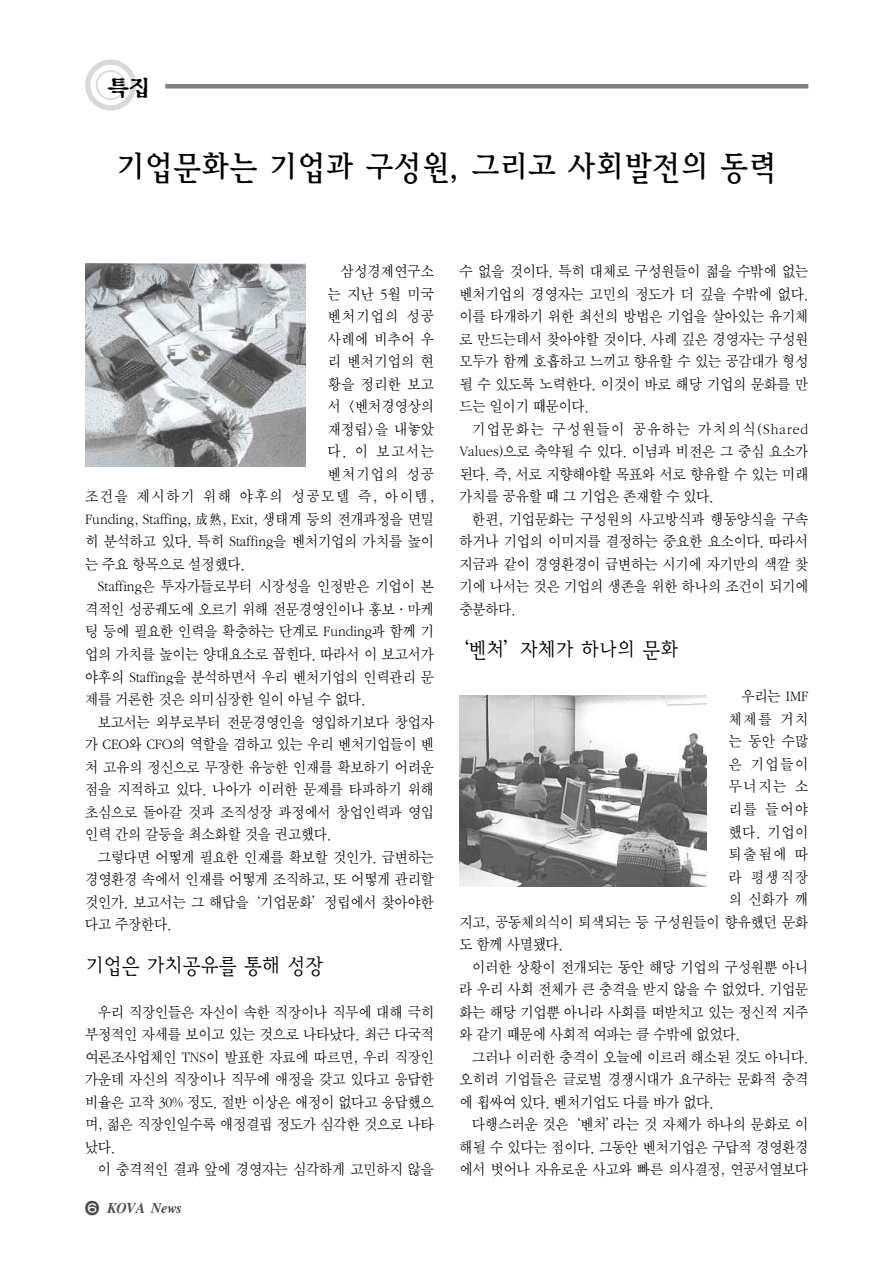
<style>
.page{position:relative;width:893px;height:1262px;background:#fff}
.page>*{position:absolute;margin:0;border:0;box-sizing:border-box;transform-origin:0 0}
.t1{font:33px "Y Mj O24";letter-spacing:-.07em;color:#000;scale:.92 1}
.t2{font:21px "Y Mj O23";letter-spacing:-.07em;color:#000;scale:.92 1}
.t3{font:21px "Snail B";color:#000;scale:1.1 1}
.t4{font:15.75px/22.5px "Sand Sm";color:#000;text-align:justify;scale:.92 1}
.t5{font:15.75px "Sand Sm";letter-spacing:.125em;color:#000;scale:.92 1}
.t6{font:15.75px "Sand Sm";letter-spacing:.025em;color:#000;scale:.92 1}
.t7{font:italic 700 15px "Times";letter-spacing:-.025em;color:#4d4d4d;scale:.95 1}
</style>
<div class="page">
<hr style="left:165px;top:84px;width:643px;height:4px;background:#808080">
<div style="left:85px;top:60px;width:51px;height:51px;border:5px solid #d9d9d9;border-radius:50%"></div>
<div style="left:96px;top:70px;width:29px;height:30px;border:2px solid #d9d9d9;border-radius:50%"></div>
<img style="left:459px;top:695px;width:247px;height:192px">
<img style="left:85px;top:264px;width:220px;height:202px">
<h2 class="t3" style="left:107px;top:79px;width:42px">특집</h2>
<h1 class="t1" style="left:116px;top:152px;width:721px">기업문화는 기업과 구성원, 그리고 사회발전의 동력</h1>
<p class="t6" style="left:340px;top:264px;width:103px">삼성경제연구소</p>
<p class="t4" style="left:328px;top:284px;width:117px">는 지난 5월 미국</p>
<p class="t4" style="left:328px;top:306px;width:117px">벤처기업의 성공</p>
<p class="t4" style="left:328px;top:329px;width:117px">사례에 비추어 우</p>
<p class="t4" style="left:328px;top:351px;width:117px">리 벤처기업의 현</p>
<p class="t4" style="left:328px;top:374px;width:117px">황을 정리한 보고</p>
<p class="t4" style="left:328px;top:396px;width:117px">서 &lt;벤처경영상의</p>
<p class="t4" style="left:328px;top:419px;width:117px">재정립&gt;을 내놓았</p>
<p class="t4" style="left:328px;top:441px;width:117px">다. 이 보고서는</p>
<p class="t4" style="left:328px;top:464px;width:117px">벤처기업의 성공</p>
<p class="t5" style="left:85px;top:489px;width:380px">조건을 제시하기 위해 야후의 성공모델 즉, 아이템,</p>
<p class="t4" style="left:85px;top:509px;width:380px">Funding, Staffing, 成熟, Exit, 생태계 등의 전개과정을 면밀</p>
<p class="t4" style="left:85px;top:531px;width:380px">히 분석하고 있다. 특히 Staffing을 벤처기업의 가치를 높이</p>
<p class="t4" style="left:85px;top:554px;width:176px">는 주요 항목으로 설정했다.</p>
<p class="t4" style="left:98px;top:576px;width:367px">Staffing은 투자가들로부터 시장성을 인정받은 기업이 본</p>
<p class="t4" style="left:85px;top:599px;width:381px">격적인 성공궤도에 오르기 위해 전문경영인이나 홍보·마케</p>
<p class="t4" style="left:85px;top:621px;width:380px">팅 등에 필요한 인력을 확충하는 단계로 Funding과 함께 기</p>
<p class="t4" style="left:85px;top:644px;width:380px">업의 가치를 높이는 양대요소로 꼽힌다. 따라서 이 보고서가</p>
<p class="t4" style="left:85px;top:666px;width:381px">야후의 Staffing을 분석하면서 우리 벤처기업의 인력관리 문</p>
<p class="t4" style="left:85px;top:689px;width:307px">제를 거론한 것은 의미심장한 일이 아닐 수 없다.</p>
<p class="t4" style="left:98px;top:711px;width:367px">보고서는 외부로부터 전문경영인을 영입하기보다 창업자</p>
<p class="t4" style="left:85px;top:734px;width:380px">가 CEO와 CFO의 역할을 겸하고 있는 우리 벤처기업들이 벤</p>
<p class="t4" style="left:85px;top:756px;width:380px">처 고유의 정신으로 무장한 유능한 인재를 확보하기 어려운</p>
<p class="t4" style="left:85px;top:779px;width:380px">점을 지적하고 있다. 나아가 이러한 문제를 타파하기 위해</p>
<p class="t4" style="left:85px;top:801px;width:380px">초심으로 돌아갈 것과 조직성장 과정에서 창업인력과 영입</p>
<p class="t4" style="left:85px;top:824px;width:270px">인력 간의 갈등을 최소화할 것을 권고했다.</p>
<p class="t4" style="left:98px;top:846px;width:367px">그렇다면 어떻게 필요한 인재를 확보할 것인가. 급변하는</p>
<p class="t4" style="left:85px;top:869px;width:380px">경영환경 속에서 인재를 어떻게 조직하고, 또 어떻게 관리할</p>
<p class="t4" style="left:85px;top:891px;width:380px">것인가. 보고서는 그 해답을‘기업문화’정립에서 찾아야한</p>
<p class="t4" style="left:85px;top:914px;width:96px">다고 주장한다.</p>
<h2 class="t2" style="left:85px;top:955px;width:261px">기업은 가치공유를 통해 성장</h2>
<p class="t4" style="left:85px;top:1001px;width:381px;text-indent:13px">우리 직장인들은 자신이 속한 직장이나 직무에 대해 극히 부정적인 자세를 보이고 있는 것으로 나타났다. 최근 다국적 여론조사업체인 TNS이 발표한 자료에 따르면, 우리 직장인 가운데 자신의 직장이나 직무에 애정을 갖고 있다고 응답한 비율은 고작 30% 정도. 절반 이상은 애정이 없다고 응답했으 며, 젊은 직장인일수록 애정결핍 정도가 심각한 것으로 나타 났다.</p>
<p class="t4" style="left:98px;top:1159px;width:367px">이 충격적인 결과 앞에 경영자는 심각하게 고민하지 않을</p>
<p class="t7" style="left:107px;top:1202px;width:80px">KOVA News</p>
<p class="t4" style="left:459px;top:261px;width:381px">수 없을 것이다. 특히 대체로 구성원들이 젊을 수밖에 없는 벤처기업의 경영자는 고민의 정도가 더 깊을 수밖에 없다. 이를 타개하기 위한 최선의 방법은 기업을 살아있는 유기체 로 만드는데서 찾아야할 것이다. 사례 깊은 경영자는 구성원 모두가 함께 호흡하고 느끼고 향유할 수 있는 공감대가 형성 될 수 있도록 노력한다. 이것이 바로 해당 기업의 문화를 만 드는 일이기 때문이다.</p>
<p class="t4" style="left:459px;top:419px;width:381px;text-indent:13px">기업문화는 구성원들이 공유하는 가치의식(Shared Values)으로 축약될 수 있다. 이념과 비전은 그 중심 요소가 된다. 즉, 서로 지향해야할 목표와 서로 향유할 수 있는 미래 가치를 공유할 때 그 기업은 존재할 수 있다.</p>
<p class="t4" style="left:459px;top:509px;width:381px;text-indent:13px">한편, 기업문화는 구성원의 사고방식과 행동양식을 구속 하거나 기업의 이미지를 결정하는 중요한 요소이다. 따라서 지금과 같이 경영환경이 급변하는 시기에 자기만의 색깔 찾 기에 나서는 것은 기업의 생존을 위한 하나의 조건이 되기에 충분하다.</p>
<h2 class="t2" style="left:450px;top:640px;width:251px">‘벤처’자체가 하나의 문화</h2>
<p class="t4" style="left:741px;top:686px;width:74px">우리는 IMF</p>
<p class="t4" style="left:728px;top:709px;width:88px">체제를 거치</p>
<p class="t4" style="left:728px;top:731px;width:88px">는 동안 수많</p>
<p class="t4" style="left:728px;top:754px;width:88px">은 기업들이</p>
<p class="t4" style="left:728px;top:776px;width:88px">무너지는 소</p>
<p class="t4" style="left:728px;top:799px;width:88px">리를 들어야</p>
<p class="t4" style="left:728px;top:821px;width:88px">했다. 기업이</p>
<p class="t4" style="left:728px;top:844px;width:88px">퇴출됨에 따</p>
<p class="t4" style="left:728px;top:866px;width:88px">라 평생직장</p>
<p class="t4" style="left:728px;top:889px;width:88px">의 신화가 깨</p>
<p class="t4" style="left:459px;top:911px;width:380px">지고, 공동체의식이 퇴색되는 등 구성원들이 향유했던 문화</p>
<p class="t4" style="left:459px;top:934px;width:115px">도 함께 사멸됐다.</p>
<p class="t4" style="left:472px;top:956px;width:367px">이러한 상황이 전개되는 동안 해당 기업의 구성원뿐 아니</p>
<p class="t4" style="left:459px;top:979px;width:380px">라 우리 사회 전체가 큰 충격을 받지 않을 수 없었다. 기업문</p>
<p class="t4" style="left:459px;top:1001px;width:380px">화는 해당 기업뿐 아니라 사회를 떠받치고 있는 정신적 지주</p>
<p class="t4" style="left:459px;top:1024px;width:307px">와 같기 때문에 사회적 여파는 클 수밖에 없었다.</p>
<p class="t4" style="left:472px;top:1046px;width:367px">그러나 이러한 충격이 오늘에 이르러 해소된 것도 아니다.</p>
<p class="t4" style="left:459px;top:1069px;width:380px">오히려 기업들은 글로벌 경쟁시대가 요구하는 문화적 충격</p>
<p class="t4" style="left:459px;top:1091px;width:278px">에 휩싸여 있다. 벤처기업도 다를 바가 없다.</p>
<p class="t4" style="left:472px;top:1114px;width:367px">다행스러운 것은‘벤처’라는 것 자체가 하나의 문화로 이</p>
<p class="t4" style="left:459px;top:1136px;width:380px">해될 수 있다는 점이다. 그동안 벤처기업은 구답적 경영환경</p>
<p class="t4" style="left:459px;top:1159px;width:380px">에서 벗어나 자유로운 사고와 빠른 의사결정, 연공서열보다</p>
</div>
